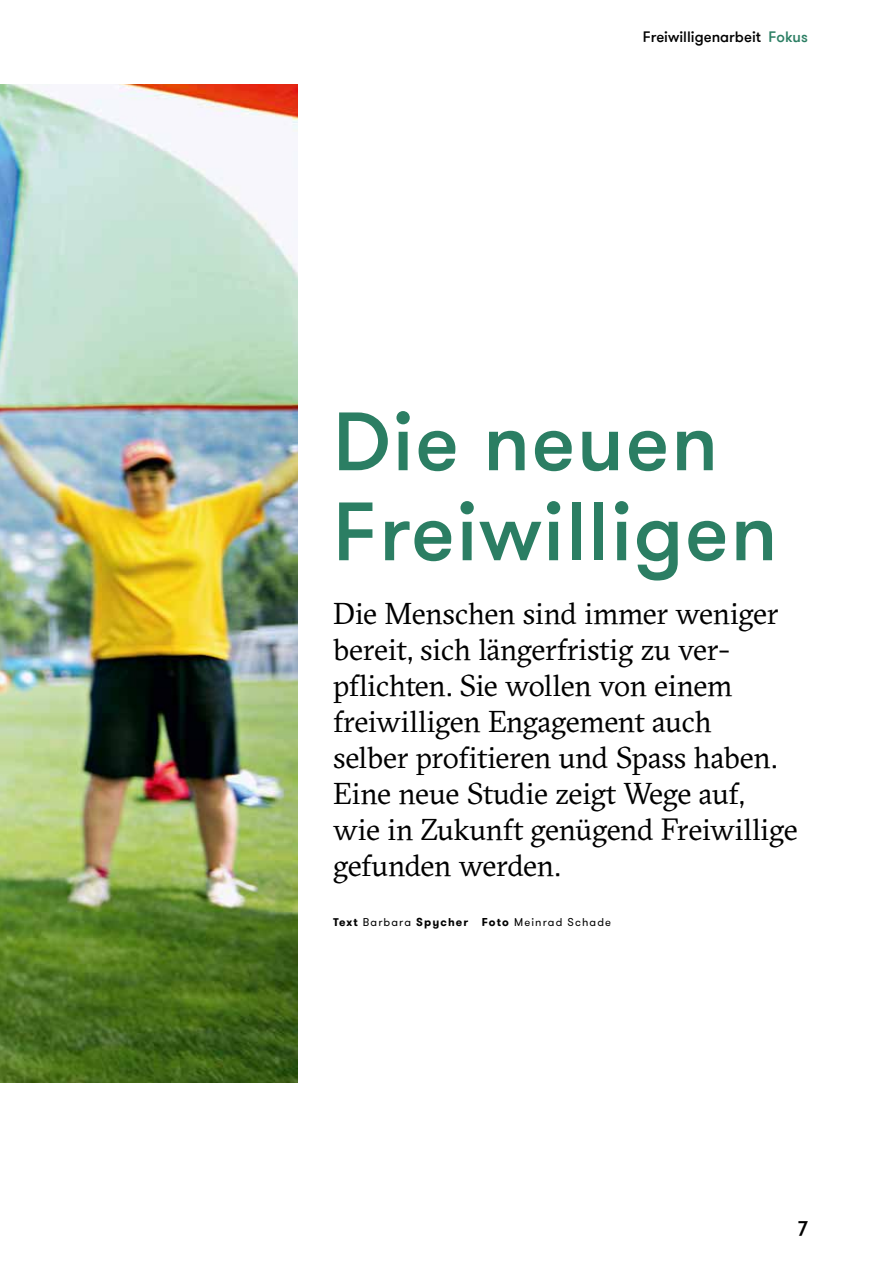
<style>
.page{position:relative;width:893px;height:1263px;background:#fff}
.page>*{position:absolute;margin:0;border:0;box-sizing:border-box;transform-origin:0 0}
.t1{font:500 82.5px/90px "GT Walsheim Pro";letter-spacing:.02em;color:#2b7e63}
.t2{font:30px/36px "GT Sectra";letter-spacing:-.015em;color:#000}
.t3{font:500 21px "GT Walsheim Pro";color:#000}
.t4{font:500 15px "GT Walsheim Pro";color:#000}
.t5{font:11.25px "GT Walsheim Pro";letter-spacing:.1em;color:#000}
.s1{color:#2b7e63}
.s2{font-weight:700}
</style>
<div class="page">
<img style="left:0;top:84px;width:298px;height:999px">
<p class="t4" style="left:643px;top:27px;width:167px">Freiwilligenarbeit <span class="s1">Fokus</span></p>
<h1 class="t1" style="left:333px;top:398px;width:446px">Die neuen<br>Freiwilligen</h1>
<p class="t2" style="left:333px;top:595px;width:466px">Die Menschen sind immer weniger bereit, sich längerfristig zu ver&shy;pflichten. Sie wollen von einem freiwilligen Engagement auch<br>selber profitieren und Spass haben.<br>Eine neue Studie zeigt Wege auf, wie in Zukunft genügend Freiwillige gefunden werden.</p>
<p class="t5" style="left:333px;top:915px;width:280px"><span class="s2">Text</span> Barbara <span class="s2">Spycher Foto</span> Meinrad Schade</p>
<p class="t3" style="left:798px;top:1216px;width:12px">7</p>
</div>
